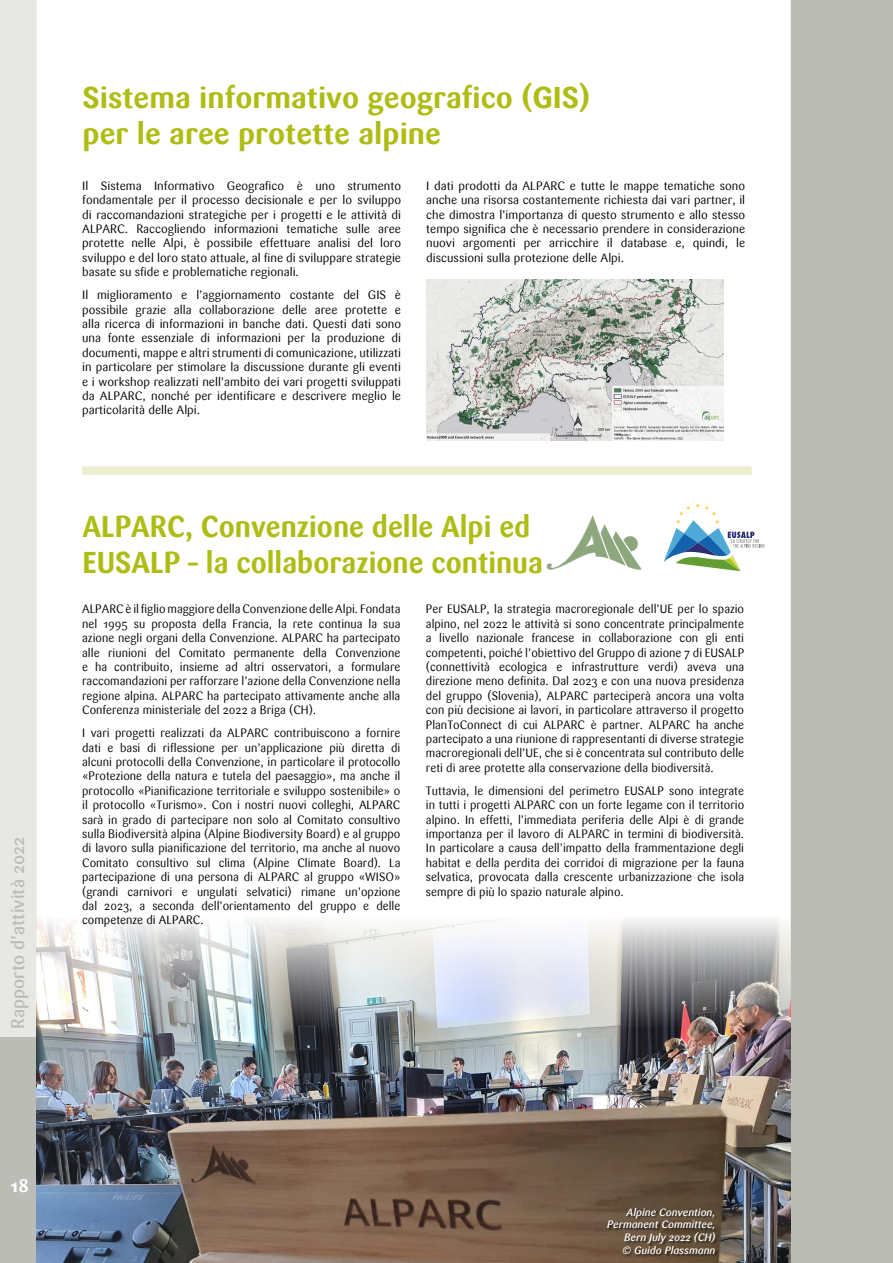
<style>
.page{position:relative;width:893px;height:1263px;background:#fff}
.page>*{position:absolute;margin:0;border:0;box-sizing:border-box;transform-origin:0 0}
.t1{font:700 30px/36px "Sari";color:#aebd14;scale:.94 1}
.t2{font:700 30px/36px "Sari";color:#aebd14}
.t3{font:500 18px "Sari";color:#bcbcb6}
.t4{font:700 18px "Sari";color:#fff}
.t5{font:12px/14.4px "Sari";color:#000;text-align:justify}
.t6{font:italic 500 10.5px/12.6px "Sari";color:#fff;text-align:right}
</style>
<div class="page">
<div style="left:790px;top:0;width:103px;height:1263px;background:#bcbcb6"></div>
<div style="left:0;top:0;width:37px;height:1037px;background:#e7e7e4"></div>
<div style="left:0;top:1037px;width:37px;height:226px;background:#bcbcb6"></div>
<img style="left:546px;top:515px;width:96px;height:55px">
<svg style="left:663px;top:503px;width:101px;height:68px"></svg>
<img style="left:426px;top:280px;width:297px;height:160px">
<img style="left:36px;top:916px;width:755px;height:347px">
<div style="left:607px;top:1207px;width:111px;height:50px;background:#000;opacity:.67"></div>
<div style="left:82px;top:466px;width:670px;height:9px;background:#eceecf"></div>
<h2 class="t3" style="left:7px;top:1029px;width:194px;rotate:-90deg">Rapporto d’attività 2022</h2>
<h1 class="t2" style="left:83px;top:80px;width:509px">Sistema informativo geografico (GIS) per le aree protette alpine</h1>
<p class="t5" style="left:82px;top:179px;width:320px">Il Sistema Informativo Geografico è uno strumento fondamentale per il processo decisionale e per lo sviluppo di raccomandazioni strategiche per i progetti e le attività di ALPARC. Raccogliendo informazioni tematiche sulle aree protette nelle Alpi, è possibile effettuare analisi del loro sviluppo e del loro stato attuale, al fine di sviluppare strategie basate su sfide e problematiche regionali.</p>
<p class="t5" style="left:82px;top:288px;width:320px">Il miglioramento e l’aggiornamento costante del GIS è possibile grazie alla collaborazione delle aree protette e alla ricerca di informazioni in banche dati. Questi dati sono una fonte essenziale di informazioni per la produzione di documenti, mappe e altri strumenti di comunicazione, utilizzati in particolare per stimolare la discussione durante gli eventi e i workshop realizzati nell’ambito dei vari progetti sviluppati da ALPARC, nonché per identificare e descrivere meglio le particolarità delle Alpi.</p>
<p class="t5" style="left:426px;top:179px;width:320px">I dati prodotti da ALPARC e tutte le mappe tematiche sono anche una risorsa costantemente richiesta dai vari partner, il che dimostra l’importanza di questo strumento e allo stesso tempo significa che è necessario prendere in considerazione nuovi argomenti per arricchire il database e, quindi, le discussioni sulla protezione delle Alpi.</p>
<h1 class="t1" style="left:83px;top:508px;width:491px">ALPARC, Convenzione delle Alpi ed<br>EUSALP – la collaborazione continua</h1>
<p class="t5" style="left:82px;top:602px;width:320px">ALPARC è il figlio maggiore della Convenzione delle Alpi. Fondata nel 1995 su proposta della Francia, la rete continua la sua azione negli organi della Convenzione. ALPARC ha partecipato alle riunioni del Comitato permanente della Convenzione e ha contribuito, insieme ad altri osservatori, a formulare raccomandazioni per rafforzare l’azione della Convenzione nella regione alpina. ALPARC ha partecipato attivamente anche alla Conferenza ministeriale del 2022 a Briga (CH).</p>
<p class="t5" style="left:82px;top:726px;width:320px">I vari progetti realizzati da ALPARC contribuiscono a fornire dati e basi di riflessione per un’applicazione più diretta di alcuni protocolli della Convenzione, in particolare il protocollo «Protezione della natura e tutela del paesaggio», ma anche il protocollo «Pianificazione territoriale e sviluppo sostenibile» o il protocollo «Turismo». Con i nostri nuovi colleghi, ALPARC sarà in grado di partecipare non solo al Comitato consultivo sulla Biodiversità alpina (Alpine Biodiversity Board) e al gruppo di lavoro sulla pianificazione del territorio, ma anche al nuovo Comitato consultivo sul clima (Alpine Climate Board). La partecipazione di una persona di ALPARC al gruppo «WISO» (grandi carnivori e ungulati selvatici) rimane un’opzione dal 2023, a seconda dell’orientamento del gruppo e delle competenze di ALPARC.</p>
<p class="t5" style="left:426px;top:602px;width:320px">Per EUSALP, la strategia macroregionale dell’UE per lo spazio alpino, nel 2022 le attività si sono concentrate principalmente a livello nazionale francese in collaborazione con gli enti competenti, poiché l’obiettivo del Gruppo di azione 7 di EUSALP (connettività ecologica e infrastrutture verdi) aveva una direzione meno definita. Dal 2023 e con una nuova presidenza del gruppo (Slovenia), ALPARC parteciperà ancora una volta con più decisione ai lavori, in particolare attraverso il progetto PlanToConnect di cui ALPARC è partner. ALPARC ha anche partecipato a una riunione di rappresentanti di diverse strategie macroregionali dell’UE, che si è concentrata sul contributo delle reti di aree protette alla conservazione della biodiversità.</p>
<p class="t5" style="left:426px;top:783px;width:320px">Tuttavia, le dimensioni del perimetro EUSALP sono integrate in tutti i progetti ALPARC con un forte legame con il territorio alpino. In effetti, l’immediata periferia delle Alpi è di grande importanza per il lavoro di ALPARC in termini di biodiversità.<br>In particolare a causa dell’impatto della frammentazione degli habitat e della perdita dei corridoi di migrazione per la fauna selvatica, provocata dalla crescente urbanizzazione che isola sempre di più lo spazio naturale alpino.</p>
<h2 class="t4" style="left:11px;top:1175px;width:20px">18</h2>
<p class="t6" style="left:607px;top:1206px;width:110px">Alpine Convention,<br>Permanent Committee,<br>Bern July 2022 (CH)<br>© Guido Plassmann</p>
</div>
